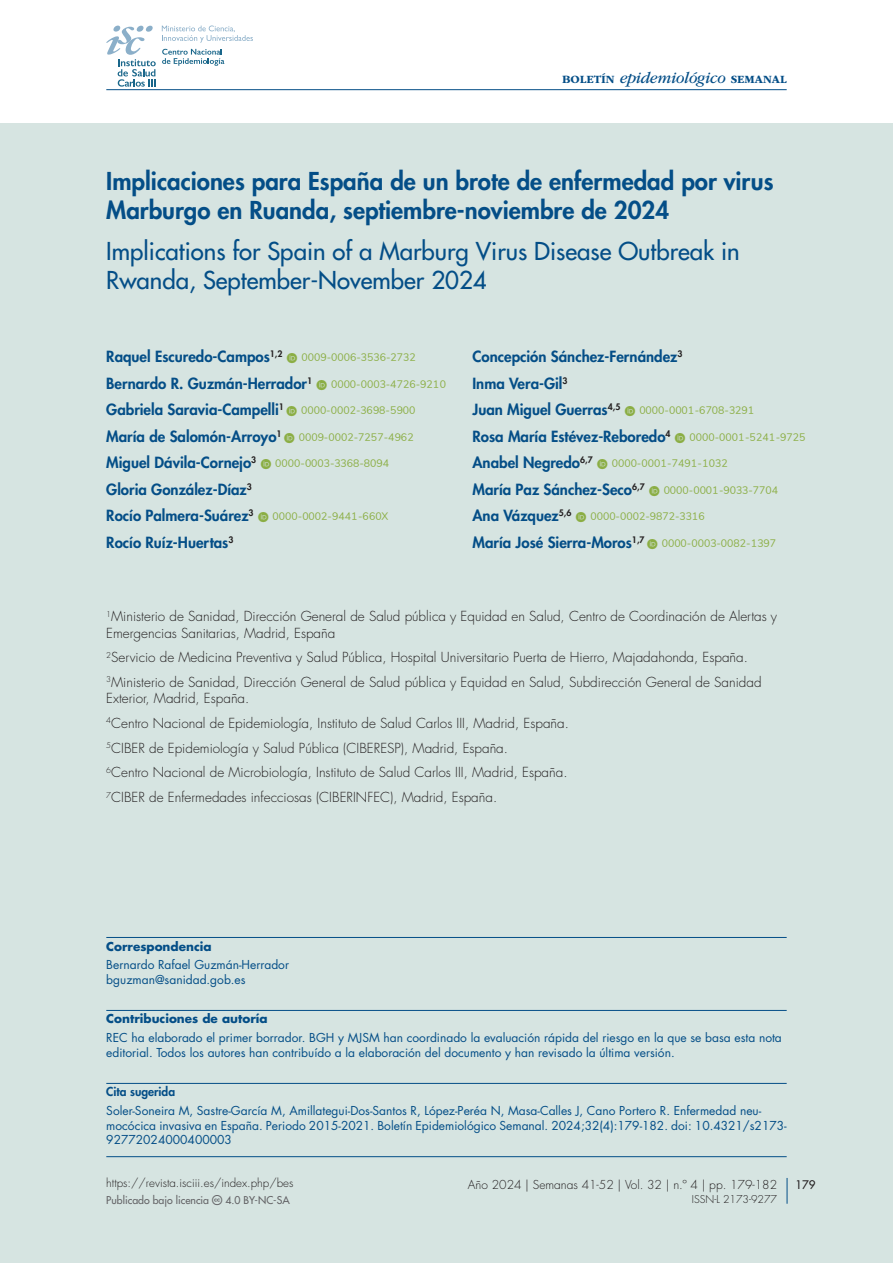
<style>
.page{position:relative;width:893px;height:1263px;background:#fff}
.page>*{position:absolute;margin:0;border:0;box-sizing:border-box;transform-origin:0 0}
.sps_titulo_original{font:800 24px/28.8px "Futura Std";color:#044e87}
.sps_titulo_traduc{font:500 24px/28.8px "Futura Std";color:#044e87}
.sps_autores{font:800 15px "Futura Std";color:#044e87}
.sps_afiliaciones{font:300 13.5px/16.2px "Futura Std";color:#231f20}
.sps_texto_metadatos{font:12px/14.4px "Futura Std";color:#044e87}
.t1{font:300 12px "Futura Std";color:#231f20}
.sps_titulo_metadatos{font:700 12px "Futura Std";color:#044e87}
.sps_titulo_metadatos-2{font:800 12px "Futura Std";color:#044e87}
.t2{font:300 11.55px "Futura Std";color:#231f20}
.t3{font:700 11.55px "ITC Garamond Std";color:#044e87}
.t4{font:500 11.55px "Futura Std";color:#231f20}
.t5{font:500 10.5px "Futura Std";color:#636366}
.t6{font:300 10.5px "Futura Std";color:#231f20}
.sps_autores-2{font:10.5px "Font Awesome 5 Brands";color:#8bae44}
.s1{font-weight:400;font-style:italic;font-size:16.5px}
</style>
<div class="page">
<div style="left:0;top:123px;width:893px;height:1140px;background:#d6e4e1"></div>
<svg style="left:787px;top:1178px;width:1px;height:26px"></svg>
<hr style="left:106px;top:89px;width:681px;height:1px;background:#044e87">
<svg style="left:162px;top:26px;width:91px;height:17px"></svg>
<svg style="left:106px;top:26px;width:50px;height:61px"></svg>
<svg style="left:162px;top:49px;width:62px;height:17px"></svg>
<hr style="left:106px;top:937px;width:681px;height:1px;background:#044e87">
<hr style="left:106px;top:1010px;width:681px;height:1px;background:#044e87">
<hr style="left:106px;top:1083px;width:681px;height:1px;background:#044e87">
<hr style="left:106px;top:1156px;width:681px;height:1px;background:#044e87">
<p class="t3" style="left:562px;top:73px;width:226px">BOLETÍN <span class="s1">epidemiológico</span> SEMANAL</p>
<p class="sps_titulo_original" style="left:106px;top:167px;width:669px">Implicaciones para España de un brote de enfermedad por virus<br>Marburgo en Ruanda, septiembre-noviembre de 2024</p>
<p class="sps_titulo_traduc" style="left:106px;top:237px;width:635px">Implications for Spain of a Marburg Virus Disease Outbreak in<br>Rwanda, September-November 2024</p>
<p class="sps_autores" style="left:106px;top:347px;width:178px">Raquel Escuredo-Campos<sup>1,2</sup></p>
<p class="sps_autores" style="left:106px;top:374px;width:207px">Bernardo R. Guzmán-Herrador<sup>1</sup></p>
<p class="sps_autores" style="left:106px;top:400px;width:179px">Gabriela Saravia-Campelli<sup>1</sup></p>
<p class="sps_autores" style="left:106px;top:427px;width:177px">María de Salomón-Arroyo<sup>1</sup></p>
<p class="sps_autores" style="left:106px;top:453px;width:152px">Miguel Dávila-Cornejo<sup>3</sup></p>
<p class="sps_autores-2" style="left:324px;top:459px;width:24px">✓ ✓✓</p>
<p class="sps_autores" style="left:106px;top:480px;width:147px">Gloria González-Díaz<sup>3</sup></p>
<p class="sps_autores" style="left:106px;top:506px;width:149px">Rocío Palmera-Suárez<sup>3</sup></p>
<p class="sps_autores" style="left:106px;top:533px;width:129px">Rocío Ruíz-Huertas<sup>3</sup></p>
<p class="sps_autores" style="left:472px;top:347px;width:211px">Concepción Sánchez-Fernández<sup>3</sup></p>
<p class="sps_autores" style="left:472px;top:374px;width:97px">Inma Vera-Gil<sup>3</sup></p>
<p class="sps_autores" style="left:472px;top:400px;width:149px">Juan Miguel Guerras<sup>4,5</sup></p>
<p class="sps_autores" style="left:472px;top:427px;width:200px">Rosa María Estévez-Reboredo<sup>4</sup></p>
<p class="sps_autores" style="left:472px;top:453px;width:122px">Anabel Negredo<sup>6,7</sup></p>
<p class="sps_autores" style="left:472px;top:480px;width:174px">María Paz Sánchez-Seco<sup>6,7</sup></p>
<p class="sps_autores" style="left:472px;top:506px;width:100px">Ana Vázquez<sup>5,6</sup></p>
<p class="sps_autores" style="left:472px;top:533px;width:174px">María José Sierra-Moros<sup>1,7</sup></p>
<p class="sps_afiliaciones" style="left:106px;top:609px;width:672px"><sup>1</sup>Ministerio de Sanidad, Dirección General de Salud pública y Equidad en Salud, Centro de Coordinación de Alertas y<br>Emergencias Sanitarias, Madrid, España</p>
<p class="sps_afiliaciones" style="left:106px;top:650px;width:643px"><sup>2</sup>Servicio de Medicina Preventiva y Salud Pública, Hospital Universitario Puerta de Hierro, Majadahonda, España.</p>
<p class="sps_afiliaciones" style="left:106px;top:674px;width:657px"><sup>3</sup>Ministerio de Sanidad, Dirección General de Salud pública y Equidad en Salud, Subdirección General de Sanidad<br>Exterior, Madrid, España.</p>
<p class="sps_afiliaciones" style="left:106px;top:715px;width:464px"><sup>4</sup>Centro Nacional de Epidemiología, Instituto de Salud Carlos III, Madrid, España.</p>
<p class="sps_afiliaciones" style="left:106px;top:740px;width:403px"><sup>5</sup>CIBER de Epidemiología y Salud Pública (CIBERESP), Madrid, España.</p>
<p class="sps_afiliaciones" style="left:106px;top:765px;width:463px"><sup>6</sup>Centro Nacional de Microbiología, Instituto de Salud Carlos III, Madrid, España.</p>
<p class="sps_afiliaciones" style="left:106px;top:789px;width:392px"><sup>7</sup>CIBER de Enfermedades infecciosas (CIBERINFEC), Madrid, España.</p>
<p class="sps_titulo_metadatos" style="left:106px;top:938px;width:107px">Correspondencia</p>
<p class="sps_texto_metadatos" style="left:106px;top:958px;width:184px">Bernardo Rafael Guzmán-Herrador</p>
<p class="sps_texto_metadatos" style="left:106px;top:972px;width:141px">bguzman@sanidad.gob.es</p>
<p class="sps_titulo_metadatos" style="left:106px;top:1011px;width:163px">Contribuciones de autoría</p>
<p class="sps_texto_metadatos" style="left:106px;top:1031px;width:677px">REC ha elaborado el primer borrador. BGH y MJSM han coordinado la evaluación rápida del riesgo en la que se basa esta nota editorial. Todos los autores han contribuído a la elaboración del documento y han revisado la última versión.</p>
<p class="sps_titulo_metadatos-2" style="left:106px;top:1084px;width:70px">Cita sugerida</p>
<p class="sps_texto_metadatos" style="left:106px;top:1104px;width:682px">Soler-Soneira M, Sastre-García M, Amillategui-Dos-Santos R, López-Peréa N, Masa-Calles J, Cano Portero R. Enfermedad neu&shy;mocócica invasiva en España. Periodo 2015-2021. Boletín Epidemiológico Semanal. 2024;32(4):179-182. doi: 10.4321/s2173-<br>92772024000400003</p>
<p class="t2" style="left:106px;top:1176px;width:189px">https://revista.isciii.es/index.php/bes</p>
<p class="t5" style="left:106px;top:1193px;width:185px">Publicado bajo licencia ▼❖□□■▲ 4.0 BY-NC-SA</p>
<p class="t1" style="left:468px;top:1177px;width:311px">Año 2024 | Semanas 41-52 | Vol. 32 | n.º 4 | pp. 179-182</p>
<p class="t4" style="left:795px;top:1177px;width:22px">179</p>
<p class="t6" style="left:692px;top:1193px;width:87px">ISSN-L 2173-9277</p>
</div>
